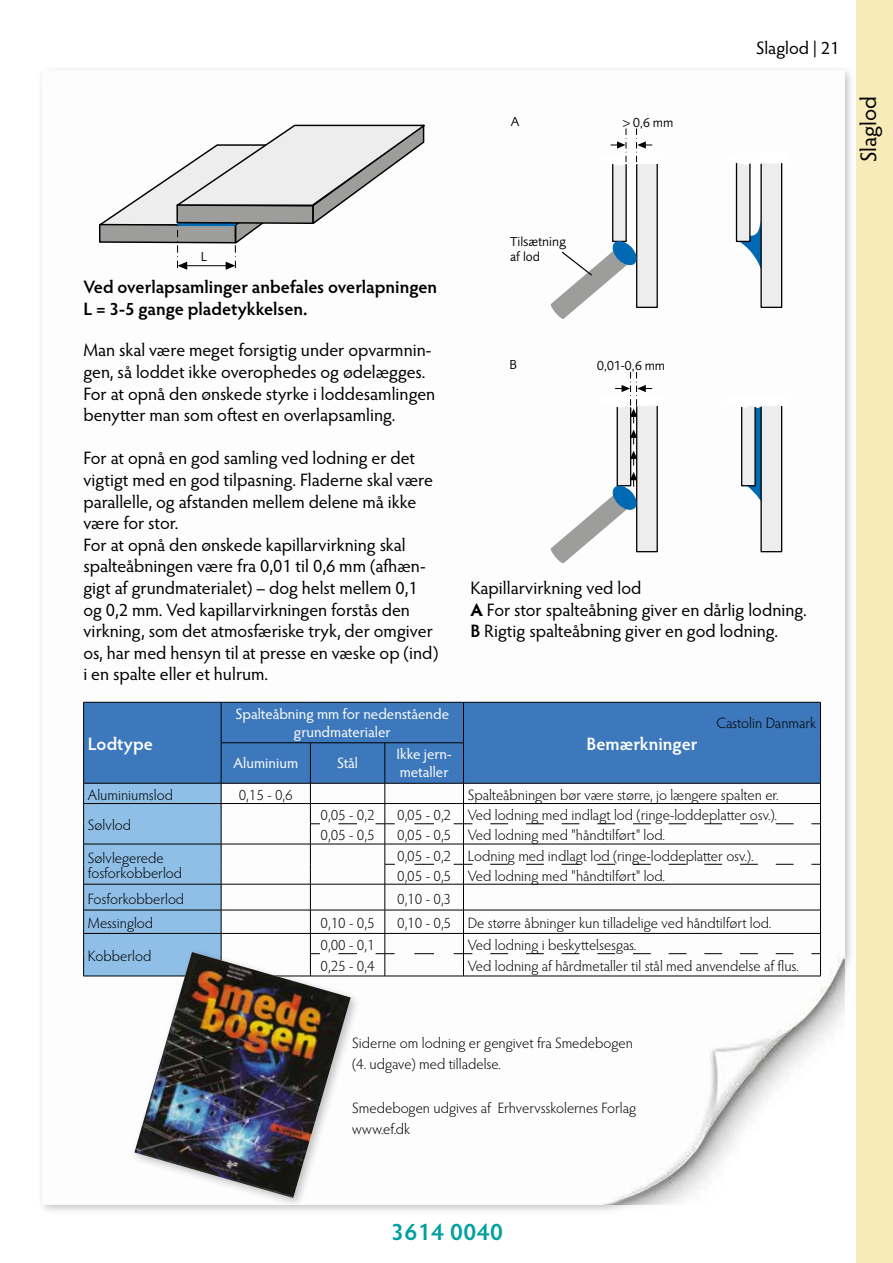
<style>
.page{position:relative;width:893px;height:1263px;background:#fff}
.page>*{position:absolute;margin:0;border:0;box-sizing:border-box;transform-origin:0 0}
.t1{font:600 24px "Hypatia Sans Pro";letter-spacing:.02em;color:#009fa0}
.t2{font:22.5px "Hypatia Sans Pro";color:#000}
.t3{font:18px/21.6px "Hypatia Sans Pro";color:#000}
.t4{font:600 18px/21.6px "Hypatia Sans Pro";letter-spacing:-.005em;color:#000}
.t5{font:600 18px "Hypatia Sans Pro";color:#fff}
.t6{font:300 15px/21.6px "Hypatia Sans Pro";color:#000}
.t7{font:15px/18px "Hypatia Sans Pro";color:#fff;text-align:center}
.t8{font:13.5px/15.6px "Foundry Sans Normal";color:#000}
.s1{font-weight:700}
.s2{font-weight:600}
</style>
<div class="page">
<div style="left:37px;top:65px;width:818px;height:1150px;background:#000;opacity:.25"></div>
<img style="left:43px;top:70px;width:801px;height:1134px">
<div style="left:856px;top:0;width:37px;height:1263px;background:#f7ecb9"></div>
<svg style="left:95px;top:123px;width:334px;height:147px"></svg>
<svg style="left:738px;top:219px;width:22px;height:57px"></svg>
<div style="left:612px;top:160px;width:15px;height:82px;background:#ededed;border:1px solid #000"></div>
<div style="left:736px;top:160px;width:15px;height:82px;background:#ededed;border:1px solid #000"></div>
<div style="left:617px;top:404px;width:14px;height:82px;background:#ededed;border:1px solid #000"></div>
<div style="left:636px;top:160px;width:22px;height:148px;background:#ededed;border:1px solid #000"></div>
<div style="left:760px;top:160px;width:22px;height:148px;background:#ededed;border:1px solid #000"></div>
<div style="left:636px;top:405px;width:22px;height:147px;background:#ededed;border:1px solid #000"></div>
<div style="left:760px;top:405px;width:22px;height:147px;background:#ededed;border:1px solid #000"></div>
<svg style="left:724px;top:150px;width:65px;height:16px"></svg>
<svg style="left:724px;top:393px;width:65px;height:123px"></svg>
<svg style="left:630px;top:429px;width:7px;height:15px"></svg>
<svg style="left:630px;top:450px;width:7px;height:15px"></svg>
<svg style="left:550px;top:472px;width:88px;height:91px"></svg>
<svg style="left:599px;top:370px;width:65px;height:53px"></svg>
<svg style="left:550px;top:240px;width:88px;height:80px"></svg>
<div style="left:84px;top:703px;width:736px;height:80px;background:#3c78bb"></div>
<hr style="left:311px;top:823px;width:74px;height:1px;background:#fff">
<hr style="left:385px;top:823px;width:78px;height:1px;background:#fff">
<hr style="left:463px;top:823px;width:357px;height:1px;background:#fff">
<hr style="left:385px;top:864px;width:78px;height:1px;background:#fff">
<hr style="left:463px;top:864px;width:357px;height:1px;background:#fff">
<hr style="left:311px;top:953px;width:74px;height:1px;background:#fff">
<hr style="left:385px;top:953px;width:78px;height:1px;background:#fff">
<hr style="left:463px;top:953px;width:357px;height:1px;background:#fff">
<hr style="left:83px;top:702px;width:138px;height:1px;background:#000">
<hr style="left:83px;top:702px;width:1px;height:41px;background:#000">
<hr style="left:83px;top:743px;width:1px;height:40px;background:#000">
<hr style="left:221px;top:702px;width:89px;height:1px;background:#000">
<hr style="left:221px;top:702px;width:1px;height:40px;background:#000">
<hr style="left:310px;top:702px;width:75px;height:1px;background:#000">
<hr style="left:385px;top:702px;width:78px;height:1px;background:#000">
<hr style="left:463px;top:702px;width:358px;height:1px;background:#000">
<hr style="left:463px;top:702px;width:1px;height:40px;background:#000">
<hr style="left:820px;top:702px;width:1px;height:41px;background:#000">
<hr style="left:820px;top:743px;width:1px;height:40px;background:#000">
<hr style="left:221px;top:742px;width:89px;height:1px;background:#000">
<hr style="left:221px;top:743px;width:1px;height:40px;background:#000">
<hr style="left:310px;top:742px;width:75px;height:1px;background:#000">
<hr style="left:310px;top:743px;width:1px;height:40px;background:#000">
<hr style="left:385px;top:742px;width:79px;height:1px;background:#000">
<hr style="left:385px;top:743px;width:1px;height:40px;background:#000">
<hr style="left:463px;top:743px;width:1px;height:40px;background:#000">
<hr style="left:221px;top:783px;width:89px;height:1px;background:#000">
<hr style="left:310px;top:783px;width:75px;height:1px;background:#000">
<hr style="left:385px;top:783px;width:78px;height:1px;background:#000">
<hr style="left:463px;top:783px;width:358px;height:1px;background:#000">
<hr style="left:221px;top:803px;width:89px;height:1px;background:#000">
<hr style="left:310px;top:803px;width:75px;height:1px;background:#000">
<hr style="left:385px;top:803px;width:78px;height:1px;background:#000">
<hr style="left:463px;top:803px;width:358px;height:1px;background:#000">
<svg style="left:338px;top:823px;width:19px;height:1px"></svg>
<svg style="left:414px;top:823px;width:20px;height:1px"></svg>
<svg style="left:490px;top:823px;width:304px;height:1px"></svg>
<hr style="left:221px;top:844px;width:89px;height:1px;background:#000">
<hr style="left:310px;top:844px;width:75px;height:1px;background:#000">
<hr style="left:385px;top:844px;width:78px;height:1px;background:#000">
<hr style="left:463px;top:844px;width:358px;height:1px;background:#000">
<svg style="left:414px;top:864px;width:21px;height:1px"></svg>
<svg style="left:490px;top:864px;width:304px;height:1px"></svg>
<hr style="left:221px;top:884px;width:89px;height:1px;background:#000">
<hr style="left:310px;top:884px;width:75px;height:1px;background:#000">
<hr style="left:385px;top:884px;width:78px;height:1px;background:#000">
<hr style="left:463px;top:884px;width:358px;height:1px;background:#000">
<hr style="left:221px;top:910px;width:89px;height:1px;background:#000">
<hr style="left:310px;top:910px;width:75px;height:1px;background:#000">
<hr style="left:385px;top:910px;width:78px;height:1px;background:#000">
<hr style="left:463px;top:910px;width:358px;height:1px;background:#000">
<hr style="left:221px;top:933px;width:89px;height:1px;background:#000">
<svg style="left:83px;top:783px;width:139px;height:193px;background:#88b4db"></svg>
<hr style="left:83px;top:976px;width:138px;height:1px;background:#000">
<hr style="left:310px;top:933px;width:75px;height:1px;background:#000">
<hr style="left:385px;top:933px;width:78px;height:1px;background:#000">
<hr style="left:463px;top:933px;width:358px;height:1px;background:#000">
<hr style="left:310px;top:976px;width:75px;height:1px;background:#000">
<hr style="left:385px;top:976px;width:78px;height:1px;background:#000">
<hr style="left:463px;top:976px;width:358px;height:1px;background:#000">
<svg style="left:310px;top:783px;width:10px;height:165px"></svg>
<svg style="left:414px;top:953px;width:20px;height:1px"></svg>
<svg style="left:376px;top:783px;width:19px;height:193px"></svg>
<svg style="left:490px;top:953px;width:304px;height:1px"></svg>
<svg style="left:454px;top:783px;width:18px;height:193px"></svg>
<svg style="left:811px;top:783px;width:10px;height:193px"></svg>
<div style="left:130px;top:948px;width:231px;height:260px;background:#000;opacity:.25"></div>
<img style="left:134px;top:952px;width:217px;height:246px">
<svg style="left:599px;top:120px;width:65px;height:47px"></svg>
<p class="t8" style="left:511px;top:115px;width:10px">A</p>
<p class="t8" style="left:633px;top:116px;width:42px">0,6 mm</p>
<p class="t3" style="left:756px;top:36px;width:85px">Slaglod | 21</p>
<p class="t2" style="left:853px;top:162px;width:68px;rotate:-90deg">Slaglod</p>
<p class="t8" style="left:201px;top:250px;width:8px">L</p>
<p class="t4" style="left:83px;top:275px;width:355px">Ved overlapsamlinger anbefales overlapningen<br>L = 3-5 gange pladetykkelsen.</p>
<p class="t3" style="left:83px;top:339px;width:353px">Man skal være meget forsigtig under opvarmnin&shy;gen, så loddet ikke overophedes og ødelægges.<br>For at opnå den ønskede styrke i loddesamlingen benytter man som oftest en overlapsamling.</p>
<p class="t3" style="left:83px;top:447px;width:357px">For at opnå en god samling ved lodning er det vigtigt med en god tilpasning. Fladerne skal være parallelle, og afstanden mellem delene må ikke være for stor.<br>For at opnå den ønskede kapillarvirkning skal spalteåbningen være fra 0,01 til 0,6 mm (afhæn&shy;gigt af grundmaterialet) – dog helst mellem 0,1 og 0,2 mm. Ved kapillarvirkningen forstås den virkning, som det atmosfæriske tryk, der omgiver os, har med hensyn til at presse en væske op (ind) i en spalte eller et hulrum.</p>
<p class="t8" style="left:510px;top:235px;width:57px">Tilsætning af lod</p>
<p class="t8" style="left:510px;top:358px;width:9px">B</p>
<p class="t8" style="left:597px;top:358px;width:70px">0,01-0,6 mm</p>
<p class="t3" style="left:470px;top:576px;width:338px">Kapillarvirkning ved lod<br><span class="s1">A</span> For stor spalteåbning giver en dårlig lodning.<br><span class="s2">B</span> Rigtig spalteåbning giver en god lodning.</p>
<p class="t5" style="left:88px;top:731px;width:67px">Lodtype</p>
<p class="t7" style="left:235px;top:704px;width:215px">Spalteåbning mm for nedenstående grundmaterialer</p>
<p class="t6" style="left:717px;top:712px;width:101px">Castolin Danmark</p>
<p class="t5" style="left:586px;top:731px;width:113px">Bemærkninger</p>
<p class="t7" style="left:233px;top:753px;width:66px">Aluminium</p>
<p class="t7" style="left:337px;top:753px;width:23px">Stål</p>
<p class="t7" style="left:397px;top:744px;width:57px;text-align:left">Ikke jern&shy;metaller</p>
<p class="t6" style="left:88px;top:784px;width:87px">Aluminiumslod</p>
<p class="t6" style="left:239px;top:784px;width:56px">0,15 - 0,6</p>
<p class="t6" style="left:468px;top:784px;width:313px">Spalteåbningen bør være større, jo længere spalten er.</p>
<p class="t6" style="left:88px;top:814px;width:45px">Sølvlod</p>
<p class="t6" style="left:321px;top:804px;width:56px">0,05 - 0,2</p>
<p class="t6" style="left:397px;top:804px;width:382px">0,05 - 0,2 Ved lodning med indlagt lod (ringe-loddeplatter osv.).</p>
<p class="t6" style="left:321px;top:824px;width:56px">0,05 - 0,5</p>
<p class="t6" style="left:397px;top:824px;width:270px">0,05 - 0,5 Ved lodning med "håndtilført" lod.</p>
<p class="t6" style="left:88px;top:850px;width:96px;line-height:15px">Sølvlegerede fosforkobberlod</p>
<p class="t6" style="left:397px;top:845px;width:358px;line-height:20.1px">0,05 - 0,2 Lodning med indlagt lod (ringe-loddeplatter osv.).<br>0,05 - 0,5 Ved lodning med "håndtilført" lod.</p>
<p class="t6" style="left:88px;top:887px;width:98px">Fosforkobberlod</p>
<p class="t6" style="left:397px;top:887px;width:56px">0,10 - 0,3</p>
<p class="t6" style="left:88px;top:912px;width:67px">Messinglod</p>
<p class="t6" style="left:321px;top:912px;width:56px">0,10 - 0,5</p>
<p class="t6" style="left:397px;top:912px;width:376px">0,10 - 0,5 De større åbninger kun tilladelige ved håndtilført lod.</p>
<p class="t6" style="left:88px;top:945px;width:65px">Kobberlod</p>
<p class="t6" style="left:321px;top:934px;width:56px">0,00 - 0,1</p>
<p class="t6" style="left:468px;top:934px;width:170px">Ved lodning i beskyttelsesgas.</p>
<p class="t6" style="left:321px;top:955px;width:56px">0,25 - 0,4</p>
<p class="t6" style="left:468px;top:955px;width:333px">Ved lodning af hårdmetaller til stål med anvendelse af flus.</p>
<p class="t6" style="left:352px;top:1031px;width:282px">Siderne om lodning er gengivet fra Smedebogen (4. udgave) med tilladelse.</p>
<p class="t6" style="left:352px;top:1096px;width:286px">Smedebogen udgives af Erhvervsskolernes Forlag www.ef.dk</p>
<h1 class="t1" style="left:391px;top:1215px;width:113px">3614 0040</h1>
</div>
